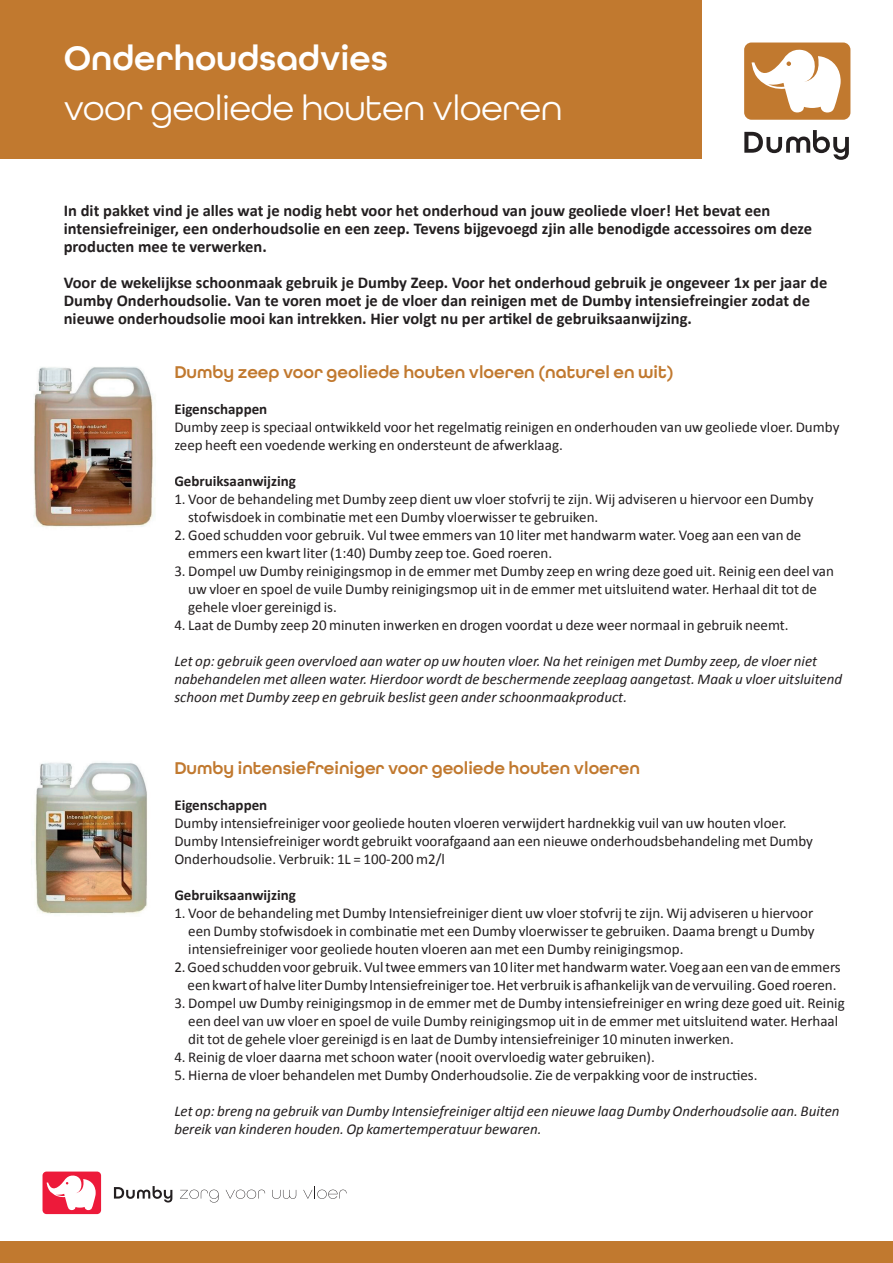
<style>
.page{position:relative;width:893px;height:1263px;background:#fff}
.page>*{position:absolute;margin:0;border:0;box-sizing:border-box;transform-origin:0 0}
.t1{font:36px "All Round Gothic";color:#fff}
.t2{font:600 36px "All Round Gothic";color:#fff}
.t3{font:600 18px "All Round Gothic";color:#c1792f}
.t4{font:700 16.5px/18px "Calibri";color:#231f20}
.t5{font:15px/18px "Calibri";color:#231f20}
.t6{font:italic 15px/18px "Calibri";color:#231f20}
.t7{font:700 15px "Calibri";color:#231f20}
</style>
<div class="page">
<svg style="left:744px;top:130px;width:105px;height:30px"></svg>
<svg style="left:744px;top:43px;width:106px;height:77px"></svg>
<div style="left:0;top:0;width:702px;height:158px;background:#c1792f"></div>
<svg style="left:43px;top:1171px;width:58px;height:43px"></svg>
<svg style="left:114px;top:1186px;width:58px;height:16px"></svg>
<svg style="left:180px;top:1189px;width:39px;height:13px"></svg>
<svg style="left:226px;top:1189px;width:39px;height:10px"></svg>
<svg style="left:272px;top:1190px;width:24px;height:9px"></svg>
<svg style="left:303px;top:1186px;width:44px;height:13px"></svg>
<div style="left:0;top:1242px;width:893px;height:21px;background:#c1792f"></div>
<img style="left:33px;top:367px;width:120px;height:160px">
<img style="left:31px;top:761px;width:116px;height:153px">
<h1 class="t2" style="left:64px;top:36px;width:325px">Onderhoudsadvies</h1>
<h1 class="t1" style="left:64px;top:87px;width:500px">voor geoliede houten vloeren</h1>
<p class="t4" style="left:64px;top:202px;width:750px">In dit pakket vind je alles wat je nodig hebt voor het onderhoud van jouw geoliede vloer! Het bevat een intensiefreiniger, een onderhoudsolie en een zeep. Tevens bijgevoegd zjin alle benodigde accessoires om deze producten mee te verwerken.</p>
<p class="t4" style="left:64px;top:274px;width:765px">Voor de wekelijkse schoonmaak gebruik je Dumby Zeep. Voor het onderhoud gebruik je ongeveer 1x per jaar de<br>Dumby Onderhoudsolie. Van te voren moet je de vloer dan reinigen met de Dumby intensiefreingier zodat de nieuwe onderhoudsolie mooi kan intrekken. Hier volgt nu per artikel de gebruiksaanwijzing.</p>
<p class="t3" style="left:174px;top:361px;width:501px">Dumby zeep voor geoliede houten vloeren (naturel en wit)</p>
<p class="t7" style="left:174px;top:399px;width:94px">Eigenschappen</p>
<p class="t5" style="left:174px;top:418px;width:667px">Dumby zeep is speciaal ontwikkeld voor het regelmatig reinigen en onderhouden van uw geoliede vloer. Dumby zeep heeft een voedende werking en ondersteunt de afwerklaag.</p>
<p class="t7" style="left:174px;top:471px;width:123px">Gebruiksaanwijzing</p>
<p class="t5" style="left:188px;top:490px;width:627px;text-indent:-14px">1. Voor de behandeling met Dumby zeep dient uw vloer stofvrij te zijn. Wij adviseren u hiervoor een Dumby stofwisdoek in combinatie met een Dumby vloerwisser te gebruiken.</p>
<p class="t5" style="left:188px;top:526px;width:615px;text-indent:-14px">2. Goed schudden voor gebruik. Vul twee emmers van 10 liter met handwarm water. Voeg aan een van de emmers een kwart liter (1:40) Dumby zeep toe. Goed roeren.</p>
<p class="t5" style="left:188px;top:562px;width:647px;text-indent:-14px">3. Dompel uw Dumby reinigingsmop in de emmer met Dumby zeep en wring deze goed uit. Reinig een deel van uw vloer en spoel de vuile Dumby reinigingsmop uit in de emmer met uitsluitend water. Herhaal dit tot de gehele vloer gereinigd is.</p>
<p class="t5" style="left:174px;top:616px;width:616px">4. Laat de Dumby zeep 20 minuten inwerken en drogen voordat u deze weer normaal in gebruik neemt.</p>
<p class="t6" style="left:174px;top:651px;width:669px">Let op: gebruik geen overvloed aan water op uw houten vloer. Na het reinigen met Dumby zeep, de vloer niet nabehandelen met alleen water. Hierdoor wordt de beschermende zeeplaag aangetast. Maak u vloer uitsluitend schoon met Dumby zeep en gebruik beslist geen ander schoonmaakproduct.</p>
<p class="t3" style="left:174px;top:757px;width:467px">Dumby intensiefreiniger voor geoliede houten vloeren</p>
<p class="t7" style="left:174px;top:795px;width:94px">Eigenschappen</p>
<p class="t5" style="left:174px;top:814px;width:640px">Dumby intensiefreiniger voor geoliede houten vloeren verwijdert hardnekkig vuil van uw houten vloer.<br>Dumby Intensiefreiniger wordt gebruikt voorafgaand aan een nieuwe onderhoudsbehandeling met Dumby<br>Onderhoudsolie. Verbruik: 1L = 100-200 m2/l</p>
<p class="t7" style="left:174px;top:885px;width:123px">Gebruiksaanwijzing</p>
<p class="t5" style="left:188px;top:904px;width:628px;text-align:justify;text-indent:-14px">1. Voor de behandeling met Dumby Intensiefreiniger dient uw vloer stofvrij te zijn. Wij adviseren u hiervoor een Dumby stofwisdoek in combinatie met een Dumby vloerwisser te gebruiken. Daama brengt u Dumby intensiefreiniger voor geoliede houten vloeren aan met een Dumby reinigingsmop.</p>
<p class="t5" style="left:174px;top:958px;width:668px;text-align:center">2. Goed schudden voor gebruik. Vul twee emmers van 10 liter met handwarm water. Voeg aan een van de emmers een kwart of halve liter Dumby lntensiefreiniger toe. Het verbruik is afhankelijk van de vervuiling. Goed roeren.</p>
<p class="t5" style="left:188px;top:994px;width:658px;text-indent:-14px">3. Dompel uw Dumby reinigingsmop in de emmer met de Dumby intensiefreiniger en wring deze goed uit. Reinig een deel van uw vloer en spoel de vuile Dumby reinigingsmop uit in de emmer met uitsluitend water. Herhaal dit tot de gehele vloer gereinigd is en laat de Dumby intensiefreiniger 10 minuten inwerken.</p>
<p class="t5" style="left:174px;top:1048px;width:482px">4. Reinig de vloer daarna met schoon water (nooit overvloedig water gebruiken).</p>
<p class="t5" style="left:174px;top:1066px;width:585px">5. Hierna de vloer behandelen met Dumby Onderhoudsolie. Zie de verpakking voor de instructies.</p>
<p class="t6" style="left:174px;top:1101px;width:667px">Let op: breng na gebruik van Dumby Intensiefreiniger altijd een nieuwe laag Dumby Onderhoudsolie aan. Buiten bereik van kinderen houden. Op kamertemperatuur bewaren.</p>
</div>
